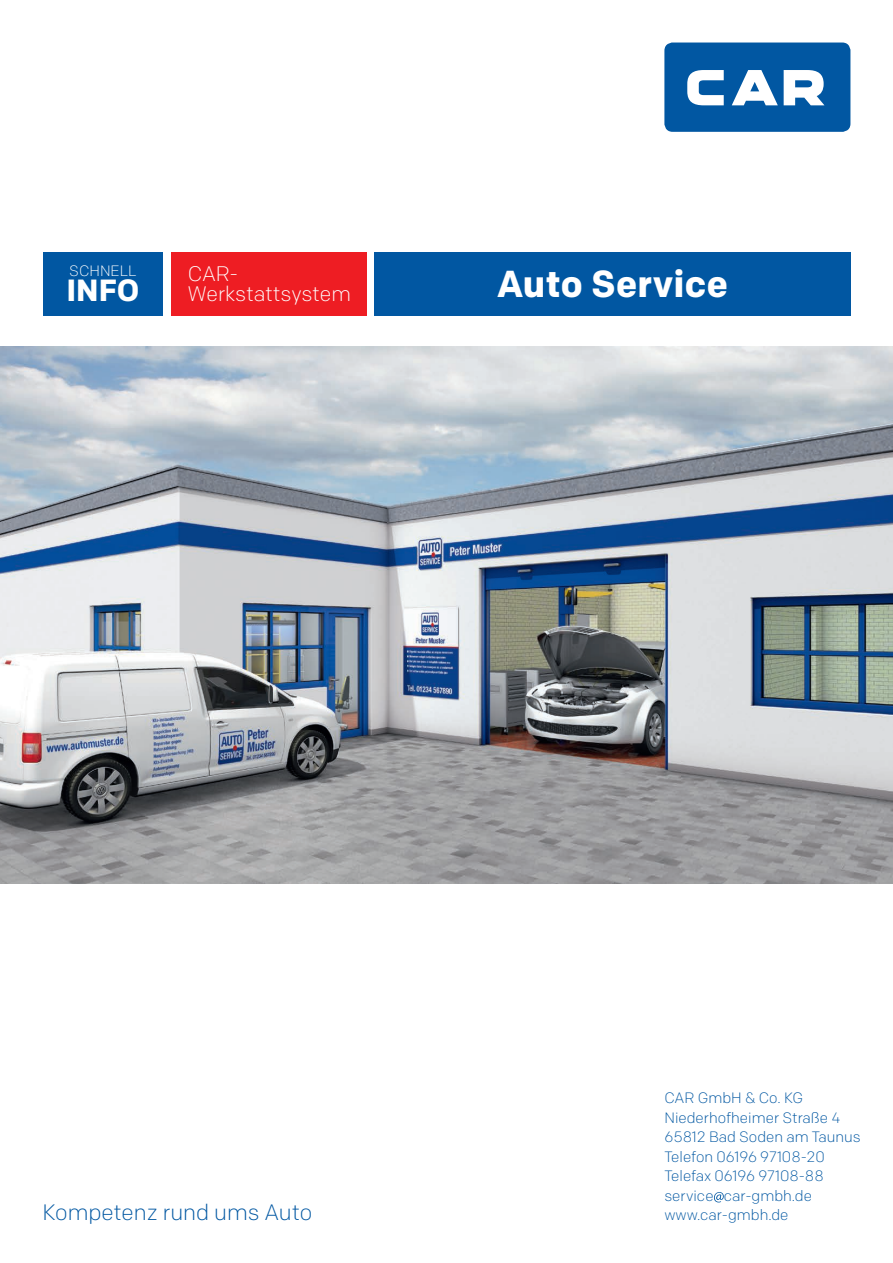
<style>
.page{position:relative;width:893px;height:1263px;background:#fff}
.page>*{position:absolute;margin:0;border:0;box-sizing:border-box;transform-origin:0 0}
.t1{font:700 37.5px "Colfax";letter-spacing:.005em;color:#fff}
.t2{font:700 30.6px "Colfax";color:#fff}
.t3{font:300 22.2px "Colfax";color:#0157a2}
.t4{font:300 21px/19.5px "Colfax";letter-spacing:-.005em;color:#fff}
.t5{font:300 15px/19.5px "Colfax";color:#0157a2}
.t6{font:300 15px "Colfax";color:#fff}
</style>
<div class="page">
<div style="left:664px;top:43px;width:186px;height:89px;background:#0157a2;border-radius:8px"></div>
<svg style="left:687px;top:70px;width:137px;height:35px"></svg>
<div style="left:374px;top:252px;width:476px;height:63px;background:#0157a2"></div>
<img style="left:0;top:346px;width:893px;height:538px">
<div style="left:171px;top:252px;width:196px;height:63px;background:#ee1d23"></div>
<div style="left:43px;top:252px;width:119px;height:63px;background:#0157a2"></div>
<svg style="left:714px;top:1192px;width:10px;height:10px"></svg>
<p class="t6" style="left:69px;top:261px;width:69px">SCHNELL</p>
<h2 class="t2" style="left:66px;top:272px;width:75px">INFO</h2>
<h3 class="t4" style="left:188px;top:264px;width:165px">CAR-<br>Werkstattsystem</h3>
<h1 class="t1" style="left:497px;top:261px;width:233px">Auto Service</h1>
<p class="t5" style="left:664px;top:1088px;width:198px">CAR GmbH &amp; Co. KG<br>Niederhofheimer Straße 4<br>65812 Bad Soden am Taunus<br>Telefon 06196 97108-20<br>Telefax 06196 97108-88 service car-gmbh.de</p>
<h3 class="t3" style="left:43px;top:1199px;width:271px">Kompetenz rund ums Auto</h3>
<p class="t5" style="left:664px;top:1205px;width:126px">www.car-gmbh.de</p>
</div>
